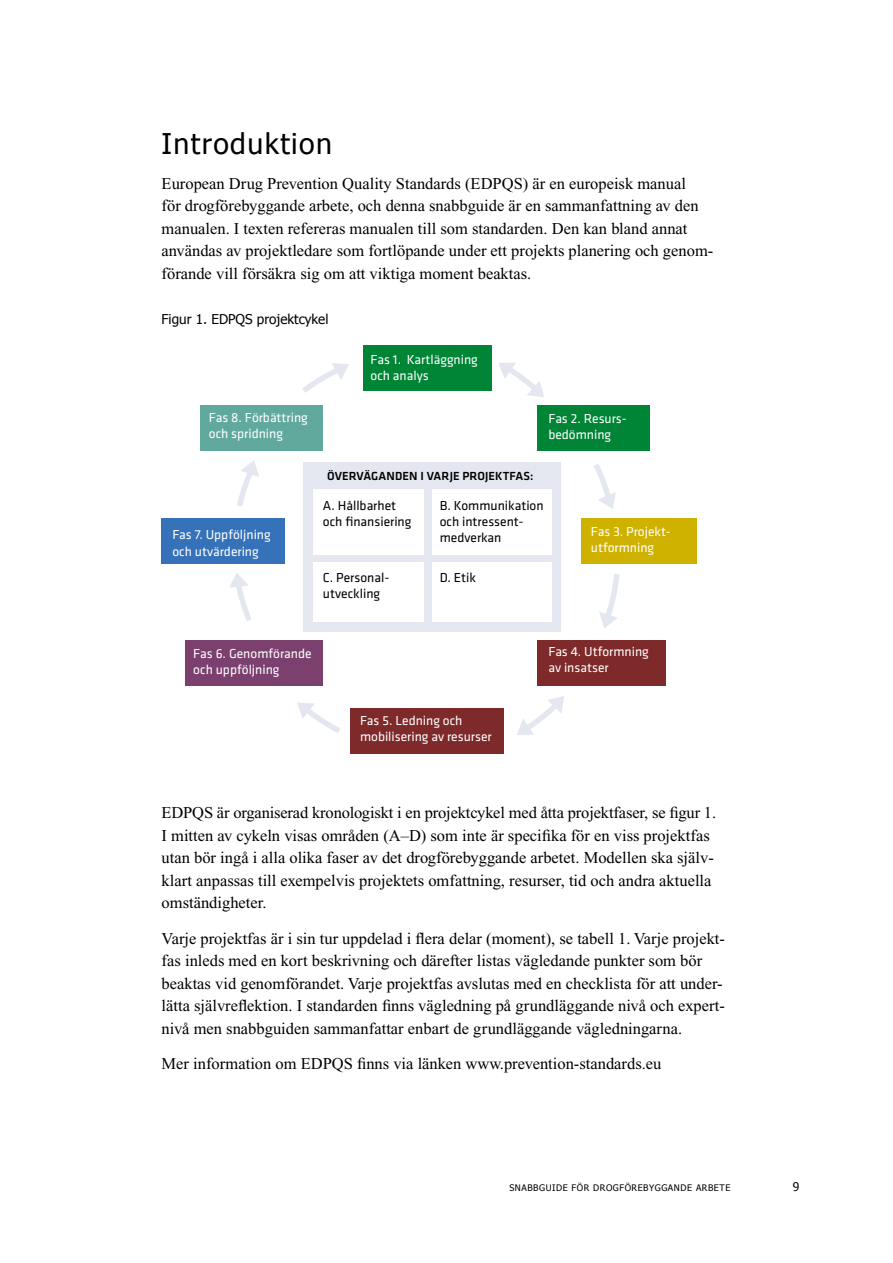
<style>
.page{position:relative;width:893px;height:1263px;background:#fff}
.page>*{position:absolute;margin:0;border:0;box-sizing:border-box;transform-origin:0 0}
.t1{font:28.5px "Tahoma";letter-spacing:.05em;color:#000}
.t2{font:16.5px/22.5px "Times New Roman";color:#000}
.t3{font:13.5px/16.2px "Klavika";color:#fff}
.t4{font:13.5px/16.2px "Klavika";color:#000}
.t5{font:13.5px "Tahoma";color:#000}
.t6{font:500 12.15px "Klavika";letter-spacing:.01em;color:#000}
.t7{font:12px "Tahoma";color:#000}
.t8{font:9px "Tahoma";letter-spacing:.06em;color:#000}
</style>
<div class="page">
<div style="left:304px;top:462px;width:257px;height:169px;background:#e4e7f0"></div>
<div style="left:537px;top:405px;width:113px;height:46px;background:#008435"></div>
<div style="left:363px;top:345px;width:128px;height:46px;background:#008435"></div>
<div style="left:200px;top:405px;width:122px;height:46px;background:#61a89d"></div>
<div style="left:162px;top:518px;width:123px;height:46px;background:#3672b9"></div>
<div style="left:185px;top:640px;width:137px;height:46px;background:#7c406e"></div>
<div style="left:350px;top:708px;width:154px;height:46px;background:#7e292a"></div>
<div style="left:537px;top:640px;width:129px;height:46px;background:#7e292a"></div>
<div style="left:581px;top:518px;width:116px;height:46px;background:#cfb100"></div>
<div style="left:313px;top:490px;width:111px;height:65px;background:#fff"></div>
<div style="left:432px;top:490px;width:120px;height:65px;background:#fff"></div>
<div style="left:313px;top:562px;width:111px;height:59px;background:#fff"></div>
<div style="left:432px;top:562px;width:120px;height:59px;background:#fff"></div>
<svg style="left:302px;top:363px;width:47px;height:30px"></svg>
<svg style="left:498px;top:363px;width:46px;height:34px"></svg>
<svg style="left:594px;top:464px;width:22px;height:45px"></svg>
<svg style="left:599px;top:574px;width:20px;height:54px"></svg>
<svg style="left:517px;top:696px;width:47px;height:39px"></svg>
<svg style="left:297px;top:703px;width:43px;height:30px"></svg>
<svg style="left:229px;top:573px;width:23px;height:48px"></svg>
<svg style="left:237px;top:460px;width:22px;height:46px"></svg>
<h1 class="t1" style="left:162px;top:124px;width:172px">Introduktion</h1>
<p class="t2" style="left:162px;top:172px;width:553px">European Drug Prevention Quality Standards (EDPQS) är en europeisk manual<br>för drogförebyggande arbete, och denna snabbguide är en sammanfattning av den manualen. I texten refereras manualen till som standarden. Den kan bland annat användas av projektledare som fortlöpande under ett projekts planering och genom&shy;förande vill försäkra sig om att viktiga moment beaktas.</p>
<p class="t5" style="left:162px;top:310px;width:168px">Figur 1. EDPQS projektcykel</p>
<p class="t3" style="left:209px;top:410px;width:101px">Fas 8. Förbättring och spridning</p>
<p class="t3" style="left:172px;top:527px;width:100px">Fas 7. Uppföljning och utvärdering</p>
<p class="t3" style="left:370px;top:351px;width:109px">Fas 1. Kartläggning och analys</p>
<p class="t3" style="left:548px;top:411px;width:80px">Fas 2. Resurs&shy;bedömning</p>
<p class="t6" style="left:327px;top:470px;width:208px">ÖVERVÄGANDEN I VARJE PROJEKTFAS:</p>
<p class="t4" style="left:440px;top:497px;width:105px">B. Kommunikation och intressent&shy;medverkan</p>
<p class="t4" style="left:323px;top:570px;width:68px">C. Personal&shy;utveckling</p>
<p class="t4" style="left:440px;top:570px;width:38px">D. Etik</p>
<p class="t4" style="left:323px;top:497px;width:90px">A. Hållbarhet och finansiering</p>
<p class="t3" style="left:591px;top:524px;width:81px">Fas 3. Projekt&shy;utformning</p>
<p class="t3" style="left:193px;top:646px;width:120px">Fas 6. Genomförande och uppföljning</p>
<p class="t3" style="left:360px;top:713px;width:133px">Fas 5. Ledning och mobilisering av resurser</p>
<p class="t3" style="left:548px;top:644px;width:102px">Fas 4. Utformning av insatser</p>
<p class="t2" style="left:162px;top:801px;width:556px">EDPQS är organiserad kronologiskt i en projektcykel med åtta projektfaser, se figur 1.<br>I mitten av cykeln visas områden (A–D) som inte är specifika för en viss projektfas utan bör ingå i alla olika faser av det drogförebyggande arbetet. Modellen ska själv&shy;klart anpassas till exempelvis projektets omfattning, resurser, tid och andra aktuella omständigheter.</p>
<p class="t2" style="left:162px;top:927px;width:565px">Varje projektfas är i sin tur uppdelad i flera delar (moment), se tabell 1. Varje projekt&shy;fas inleds med en kort beskrivning och därefter listas vägledande punkter som bör beaktas vid genomförandet. Varje projektfas avslutas med en checklista för att under&shy;lätta självreflektion. I standarden finns vägledning på grundläggande nivå och expert&shy;nivå men snabbguiden sammanfattar enbart de grundläggande vägledningarna.</p>
<p class="t2" style="left:162px;top:1052px;width:501px">Mer information om EDPQS finns via länken www.prevention-standards.eu</p>
<p class="t8" style="left:509px;top:1181px;width:222px">SNABBGUIDE FÖR DROGFÖREBYGGANDE ARBETE</p>
<p class="t7" style="left:793px;top:1178px;width:8px">9</p>
</div>
